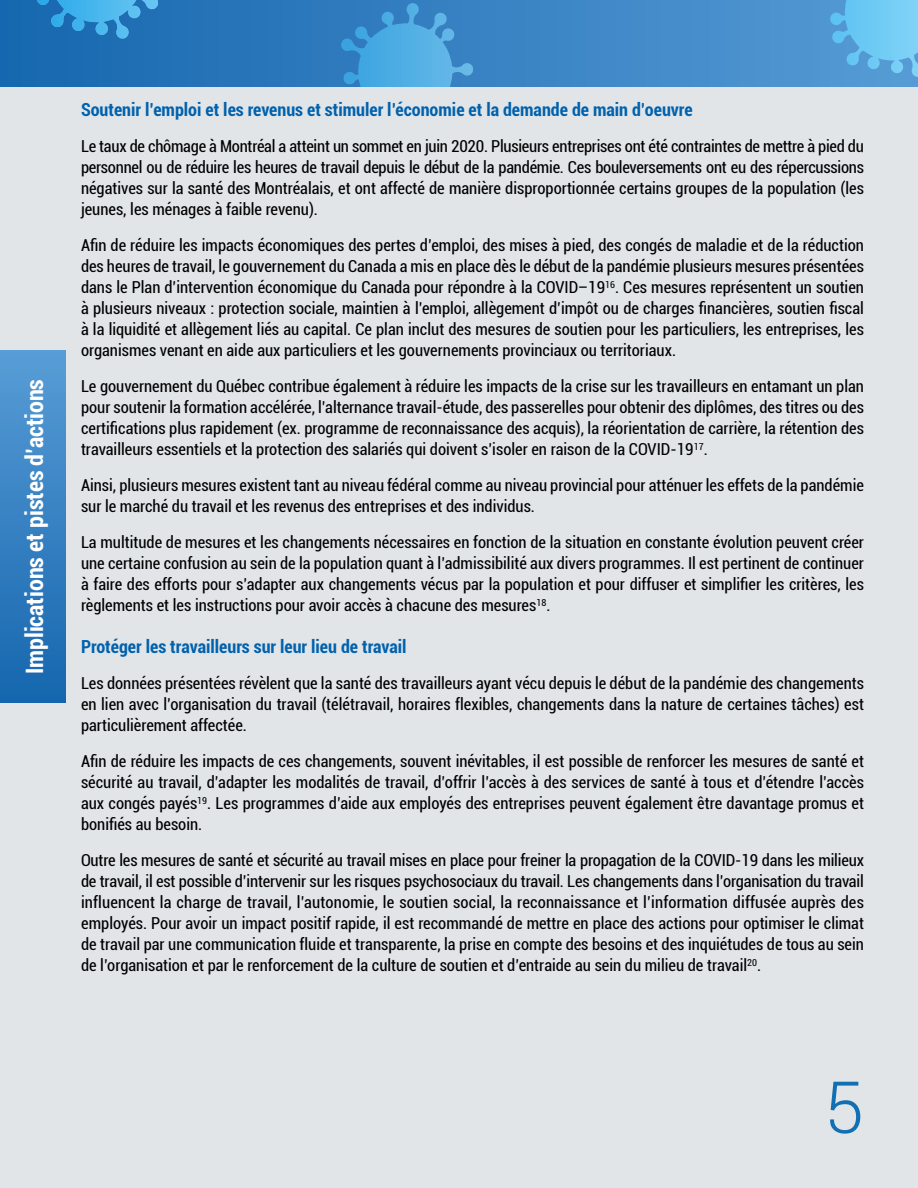
<style>
.page{position:relative;width:918px;height:1188px;background:#fff}
.page>*{position:absolute;margin:0;border:0;box-sizing:border-box;transform-origin:0 0}
.t1{font:300 72px "Roboto";color:#1170b4}
.t2{font:700 condensed 24px "Roboto";color:#fff}
.t3{font:700 condensed 18px "Roboto";color:#0061ad}
.t4{font:condensed 16.5px/21px "Roboto";color:#000;text-align:justify}
</style>
<div class="page">
<div style="left:0;top:63px;width:918px;height:1125px;background:#e1e5e8"></div>
<div style="left:0;top:351px;width:65px;height:352px;background:linear-gradient(to bottom,#589cd6,#1566ae)"></div>
<div style="left:0;top:0;width:918px;height:86px;background:linear-gradient(to right,#1667af,#569bd5)"></div>
<svg style="left:829px;top:0;width:89px;height:77px;background:#67bae9"></svg>
<svg style="left:32px;top:0;width:133px;height:39px;background:#2f8bca"></svg>
<svg style="left:340px;top:4px;width:133px;height:82px;background:#4398d3"></svg>
<h2 class="t2" style="left:18px;top:674px;width:297px;rotate:-90deg">Implications et pistes d’actions</h2>
<p class="t3" style="left:81px;top:97px;width:613px">Soutenir l’emploi et les revenus et stimuler l’économie et la demande de main d’oeuvre</p>
<p class="t4" style="left:81px;top:135px;width:785px">Le taux de chômage à Montréal a atteint un sommet en juin 2020. Plusieurs entreprises ont été contraintes de mettre à pied du personnel ou de réduire les heures de travail depuis le début de la pandémie. Ces bouleversements ont eu des répercussions négatives sur la santé des Montréalais, et ont affecté de manière disproportionnée certains groupes de la population (les jeunes, les ménages à faible revenu).</p>
<p class="t4" style="left:81px;top:234px;width:785px">Afin de réduire les impacts économiques des pertes d’emploi, des mises à pied, des congés de maladie et de la réduction des heures de travail, le gouvernement du Canada a mis en place dès le début de la pandémie plusieurs mesures présentées dans le Plan d’intervention économique du Canada pour répondre à la COVID–19<sup>16</sup>. Ces mesures représentent un soutien à plusieurs niveaux : protection sociale, maintien à l’emploi, allègement d’impôt ou de charges financières, soutien fiscal à la liquidité et allègement liés au capital. Ce plan inclut des mesures de soutien pour les particuliers, les entreprises, les organismes venant en aide aux particuliers et les gouvernements provinciaux ou territoriaux.</p>
<p class="t4" style="left:81px;top:375px;width:785px">Le gouvernement du Québec contribue également à réduire les impacts de la crise sur les travailleurs en entamant un plan pour soutenir la formation accélérée, l’alternance travail-étude, des passerelles pour obtenir des diplômes, des titres ou des certifications plus rapidement (ex. programme de reconnaissance des acquis), la réorientation de carrière, la rétention des travailleurs essentiels et la protection des salariés qui doivent s’isoler en raison de la COVID-19<sup>17</sup>.</p>
<p class="t4" style="left:81px;top:474px;width:785px">Ainsi, plusieurs mesures existent tant au niveau fédéral comme au niveau provincial pour atténuer les effets de la pandémie sur le marché du travail et les revenus des entreprises et des individus.</p>
<p class="t4" style="left:81px;top:531px;width:785px">La multitude de mesures et les changements nécessaires en fonction de la situation en constante évolution peuvent créer une certaine confusion au sein de la population quant à l’admissibilité aux divers programmes. Il est pertinent de continuer à faire des efforts pour s’adapter aux changements vécus par la population et pour diffuser et simplifier les critères, les règlements et les instructions pour avoir accès à chacune des mesures<sup>18</sup>.</p>
<p class="t3" style="left:81px;top:634px;width:327px">Protéger les travailleurs sur leur lieu de travail</p>
<p class="t4" style="left:81px;top:672px;width:785px">Les données présentées révèlent que la santé des travailleurs ayant vécu depuis le début de la pandémie des changements en lien avec l’organisation du travail (télétravail, horaires flexibles, changements dans la nature de certaines tâches) est particulièrement affectée.</p>
<p class="t4" style="left:81px;top:750px;width:785px">Afin de réduire les impacts de ces changements, souvent inévitables, il est possible de renforcer les mesures de santé et sécurité au travail, d’adapter les modalités de travail, d’offrir l’accès à des services de santé à tous et d’étendre l’accès aux congés payés<sup>19</sup>. Les programmes d’aide aux employés des entreprises peuvent également être davantage promus et bonifiés au besoin.</p>
<p class="t4" style="left:81px;top:849px;width:785px">Outre les mesures de santé et sécurité au travail mises en place pour freiner la propagation de la COVID-19 dans les milieux de travail, il est possible d’intervenir sur les risques psychosociaux du travail. Les changements dans l’organisation du travail influencent la charge de travail, l’autonomie, le soutien social, la reconnaissance et l’information diffusée auprès des employés. Pour avoir un impact positif rapide, il est recommandé de mettre en place des actions pour optimiser le climat de travail par une communication fluide et transparente, la prise en compte des besoins et des inquiétudes de tous au sein de l’organisation et par le renforcement de la culture de soutien et d’entraide au sein du milieu de travail<sup>20</sup>.</p>
<h1 class="t1" style="left:824px;top:1057px;width:41px">5</h1>
</div>
